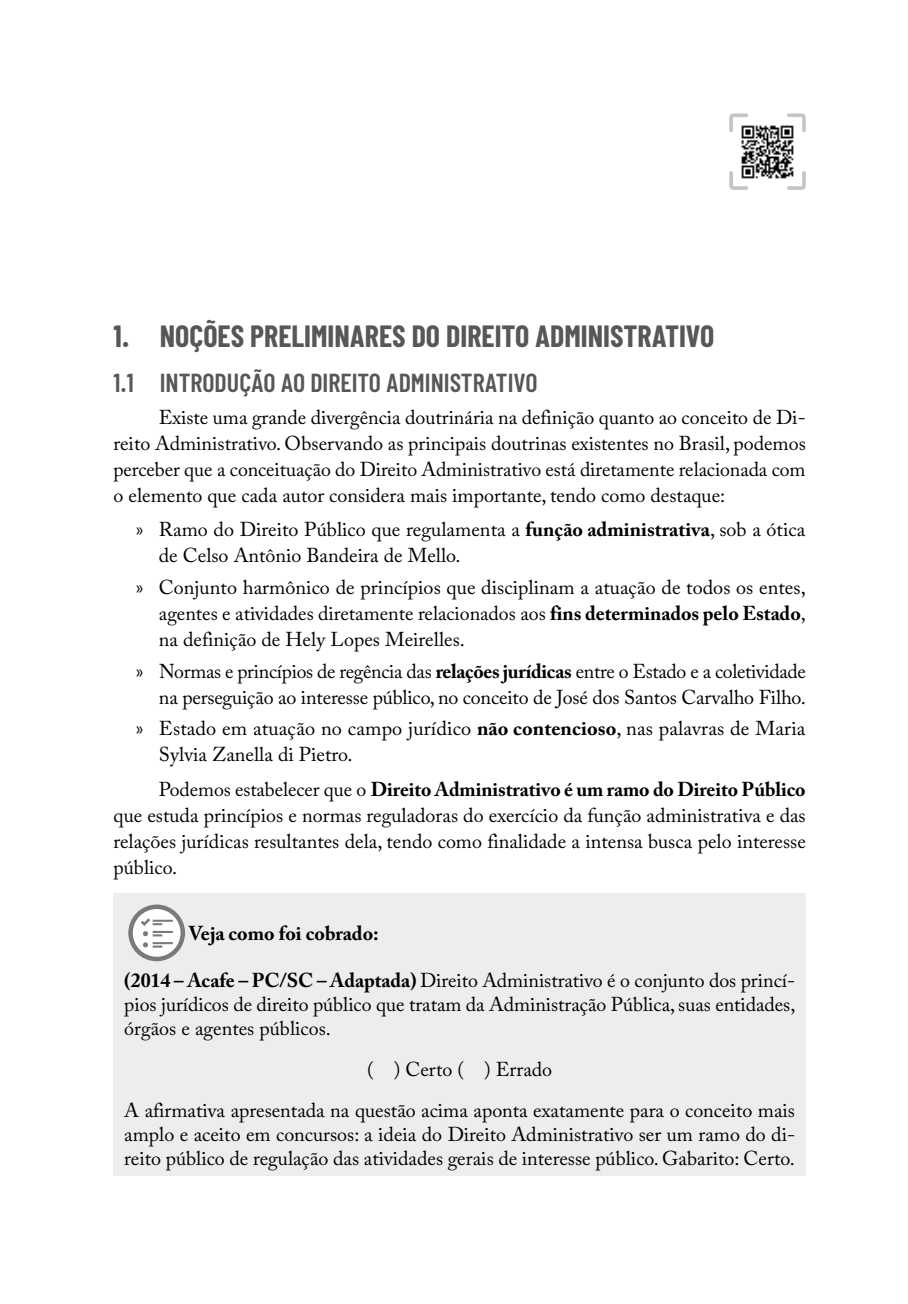
<style>
.page{position:relative;width:908px;height:1304px;background:#fff}
.page>*{position:absolute;margin:0;border:0;box-sizing:border-box;transform-origin:0 0}
.t1{font:700 30px "Barlow Condensed";color:#575756}
.t2{font:600 26px "Barlow Condensed";color:#575756}
.t3{font:20px/26px "Adobe Caslon Pro";color:#000;text-align:justify}
.t4{font:700 20px "Adobe Caslon Pro";color:#000}
.s1{font-family:"Myriad Pro";font-stretch:condensed}
.s2{font-weight:700}
</style>
<div class="page">
<img style="left:741px;top:125px;width:53px;height:54px">
<div style="left:113px;top:893px;width:692px;height:283px;background:#ededed"></div>
<svg style="left:130px;top:907px;width:53px;height:52px"></svg>
<div style="left:128px;top:905px;width:57px;height:56px;border:4px solid #7a7a79;border-radius:50%"></div>
<hr style="left:153px;top:920px;width:20px;height:2px;background:#7a7a79">
<hr style="left:153px;top:931px;width:20px;height:2px;background:#7a7a79">
<hr style="left:153px;top:942px;width:20px;height:2px;background:#7a7a79">
<svg style="left:143px;top:942px;width:19px;height:6px"></svg>
<svg style="left:141px;top:918px;width:21px;height:18px"></svg>
<svg style="left:729px;top:113px;width:18px;height:19px"></svg>
<svg style="left:786px;top:113px;width:19px;height:19px"></svg>
<svg style="left:729px;top:171px;width:18px;height:19px"></svg>
<svg style="left:786px;top:171px;width:19px;height:19px"></svg>
<h1 class="t1" style="left:113px;top:318px;width:602px">1. NOÇÕES PRELIMINARES DO DIREITO ADMINISTRATIVO</h1>
<h2 class="t2" style="left:113px;top:367px;width:425px">1.1 INTRODUÇÃO AO DIREITO ADMINISTRATIVO</h2>
<p class="t3" style="left:113px;top:404px;width:693px;text-indent:45px">Existe uma grande divergência doutrinária na definição quanto ao conceito de Di&shy;reito Administrativo. Observando as principais doutrinas existentes no Brasil, podemos perceber que a conceituação do Direito Administrativo está diretamente relacionada com o elemento que cada autor considera mais importante, tendo como destaque:</p>
<p class="t3" style="left:159px;top:516px;width:647px;text-indent:-23px"><span class="s1">»</span> Ramo do Direito Público que regulamenta a <span class="s2">função administrativa</span>, sob a ótica de Celso Antônio Bandeira de Mello.</p>
<p class="t3" style="left:159px;top:574px;width:648px;text-indent:-23px"><span class="s1">»</span> Conjunto harmônico de princípios que disciplinam a atuação de todos os entes, agentes e atividades diretamente relacionados aos <span class="s2">fins determinados pelo Estado</span>, na definição de Hely Lopes Meirelles.</p>
<p class="t3" style="left:136px;top:658px;width:671px;text-align:right"><span class="s1">»</span> Normas e princípios de regência das <span class="s2">relações jurídicas</span> entre o Estado e a coletividade na perseguição ao interesse público, no conceito de José dos Santos Carvalho Filho.</p>
<p class="t3" style="left:159px;top:715px;width:648px;text-indent:-23px"><span class="s1">»</span> Estado em atuação no campo jurídico <span class="s2">não contencioso</span>, nas palavras de Maria<br>Sylvia Zanella di Pietro.</p>
<p class="t3" style="left:113px;top:776px;width:693px;text-indent:45px">Podemos estabelecer que o <span class="s2">Direito Administrativo é um ramo do Direito Público </span>que estuda princípios e normas reguladoras do exercício da função administrativa e das relações jurídicas resultantes dela, tendo como finalidade a intensa busca pelo interesse público.</p>
<p class="t4" style="left:189px;top:921px;width:191px">Veja como foi cobrado:</p>
<p class="t3" style="left:124px;top:968px;width:672px;line-height:24px"><span class="s2">(2014 – Acafe – PC/SC – Adaptada)</span> Direito Administrativo é o conjunto dos princí&shy;pios jurídicos de direito público que tratam da Administração Pública, suas entidades, órgãos e agentes públicos.</p>
<p class="t3" style="left:124px;top:1048px;width:672px;line-height:41px;text-align:center">( ) Certo ( ) Errado<br>A afirmativa apresentada na questão acima aponta exatamente para o conceito mais</p>
<p class="t3" style="left:124px;top:1122px;width:672px;line-height:24px">amplo e aceito em concursos: a ideia do Direito Administrativo ser um ramo do di&shy;reito público de regulação das atividades gerais de interesse público. Gabarito: Certo.</p>
</div>
